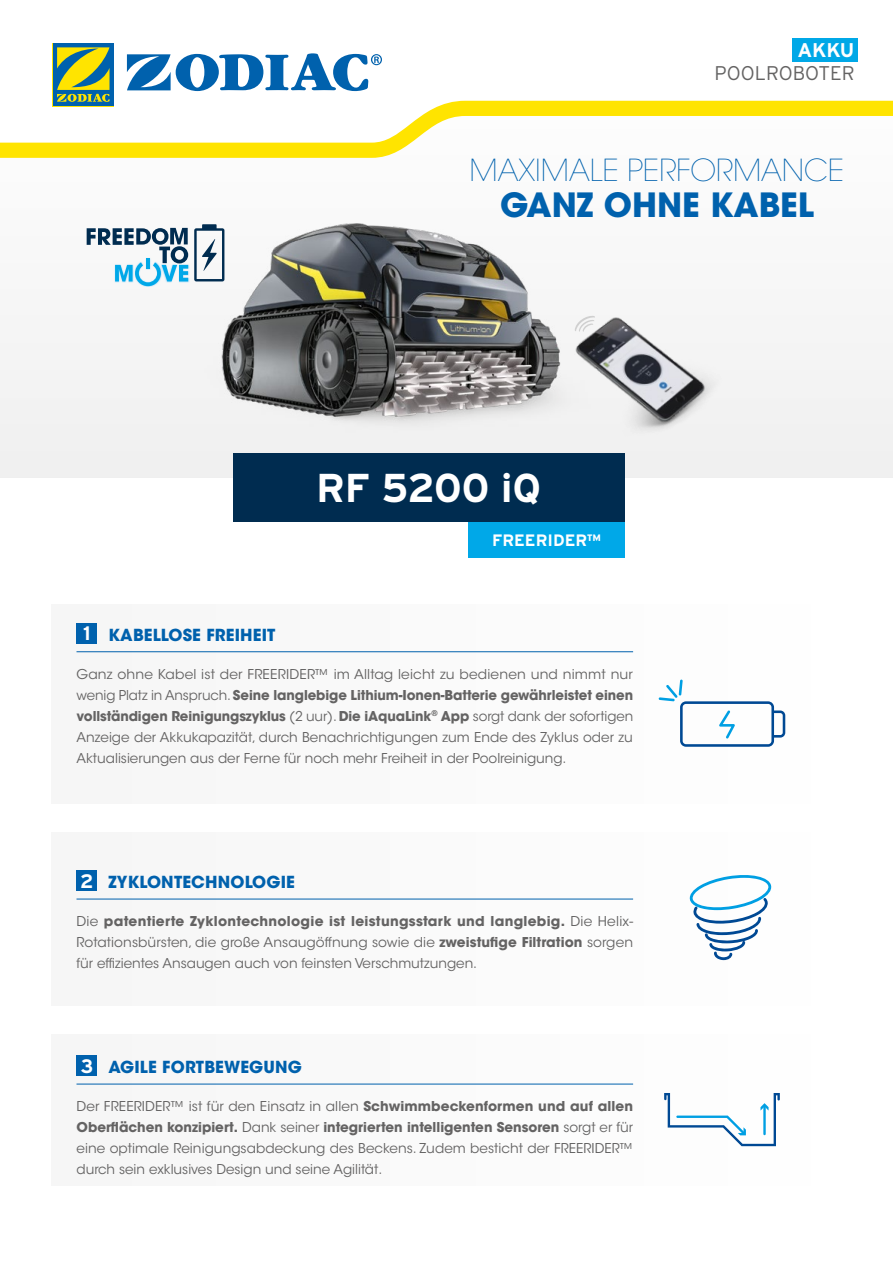
<style>
.page{position:relative;width:893px;height:1263px;background:#fff}
.page>*{position:absolute;margin:0;border:0;box-sizing:border-box;transform-origin:0 0}
.t1{font:700 40.2px "Interstate";color:#fff}
.t2{font:700 33.15px "ITC Avant Garde Std";color:#0061ad}
.t3{font:200 30.15px "ITC Avant Garde Std";color:#0061ad}
.t4{font:300 19.8px "Interstate";color:#646363}
.t5{font:700 19.8px "Interstate";color:#fff}
.t6{font:700 16.5px "ITC Avant Garde Std";letter-spacing:.01em;color:#0061ad}
.t7{font:700 16.5px "Interstate";color:#fff}
.t8{font:13.5px/21px "ITC Avant Garde Std";color:#646363;text-align:justify}
.s1{font-family:"Interstate";font-size:19.5px;color:#fff}
.s2{font-weight:700}
</style>
<div class="page">
<div style="left:0;top:78px;width:893px;height:400px;background:#f7f7f7"></div>
<svg style="left:0;top:101px;width:893px;height:57px"></svg>
<svg style="left:127px;top:53px;width:255px;height:38px"></svg>
<svg style="left:52px;top:43px;width:62px;height:63px"></svg>
<div style="left:53px;top:43px;width:60px;height:63px;background:#0061ad"></div>
<svg style="left:57px;top:47px;width:53px;height:55px"></svg>
<img style="left:615px;top:317px;width:100px;height:115px">
<div style="left:134px;top:262px;width:28px;height:25px;background:#9cd7f7;opacity:.89"></div>
<svg style="left:87px;top:228px;width:96px;height:58px"></svg>
<div style="left:468px;top:522px;width:157px;height:36px;background:#00a8e8"></div>
<div style="left:233px;top:453px;width:392px;height:69px;background:#002c50"></div>
<div style="left:51px;top:1034px;width:763px;height:152px;background:#fafafa"></div>
<div style="left:51px;top:832px;width:763px;height:174px;background:#fafafa"></div>
<svg style="left:689px;top:875px;width:83px;height:85px"></svg>
<svg style="left:664px;top:1093px;width:116px;height:53px"></svg>
<div style="left:51px;top:604px;width:763px;height:200px;background:#fafafa"></div>
<svg style="left:659px;top:679px;width:126px;height:68px"></svg>
<img style="left:183px;top:223px;width:432px;height:204px">
<hr style="left:77px;top:651px;width:556px;height:1px;background:#0061ad">
<div style="left:77px;top:623px;width:20px;height:20px;background:#0061ad"></div>
<hr style="left:77px;top:1084px;width:556px;height:1px;background:#0061ad">
<div style="left:77px;top:1055px;width:20px;height:21px;background:#0061ad"></div>
<hr style="left:77px;top:899px;width:556px;height:1px;background:#0061ad">
<div style="left:77px;top:870px;width:20px;height:21px;background:#0061ad"></div>
<div style="left:793px;top:38px;width:65px;height:24px;background:#00a8e7"></div>
<h3 class="t5" style="left:797px;top:39px;width:59px">AKKU</h3>
<h3 class="t4" style="left:715px;top:62px;width:141px">POOLROBOTER</h3>
<h3 class="t3" style="left:470px;top:152px;width:376px">MAXIMALE PERFORMANCE</h3>
<h2 class="t2" style="left:500px;top:183px;width:315px">GANZ OHNE KABEL</h2>
<h1 class="t1" style="left:316px;top:465px;width:227px">RF 5200 iQ</h1>
<p class="t7" style="left:492px;top:531px;width:110px">FREERIDER™</p>
<p class="t6" style="left:83px;top:624px;width:194px"><span class="s1">1</span> KABELLOSE FREIHEIT</p>
<p class="t8" style="left:77px;top:663px;width:558px">Ganz ohne Kabel ist der FREERIDER™ im Alltag leicht zu bedienen und nimmt nur wenig Platz in Anspruch. <span class="s2">Seine langlebige Lithium-Ionen-Batterie gewährleistet einen vollständigen Reinigungszyklus</span> (2 uur). <span class="s2">Die iAquaLink</span><sup>®</sup> <span class="s2">App</span> sorgt dank der sofortigen Anzeige der Akkukapazität, durch Benachrichtigungen zum Ende des Zyklus oder zu Aktualisierungen aus der Ferne für noch mehr Freiheit in der Poolreinigung.</p>
<p class="t6" style="left:80px;top:871px;width:216px"><span class="s1">2</span> ZYKLONTECHNOLOGIE</p>
<p class="t8" style="left:77px;top:911px;width:558px">Die <span class="s2">patentierte Zyklontechnologie ist leistungsstark und langlebig.</span> Die Helix-Rotationsbürsten, die große Ansaugöffnung sowie die <span class="s2">zweistufige Filtration</span> sorgen für effizientes Ansaugen auch von feinsten Verschmutzungen.</p>
<p class="t6" style="left:81px;top:1056px;width:223px"><span class="s1">3</span> AGILE FORTBEWEGUNG</p>
<p class="t8" style="left:77px;top:1096px;width:558px">Der FREERIDER™ ist für den Einsatz in allen <span class="s2">Schwimmbeckenformen und auf allen Oberflächen konzipiert.</span> Dank seiner <span class="s2">integrierten intelligenten Sensoren</span> sorgt er für eine optimale Reinigungsabdeckung des Beckens. Zudem besticht der FREERIDER™ durch sein exklusives Design und seine Agilität.</p>
</div>
